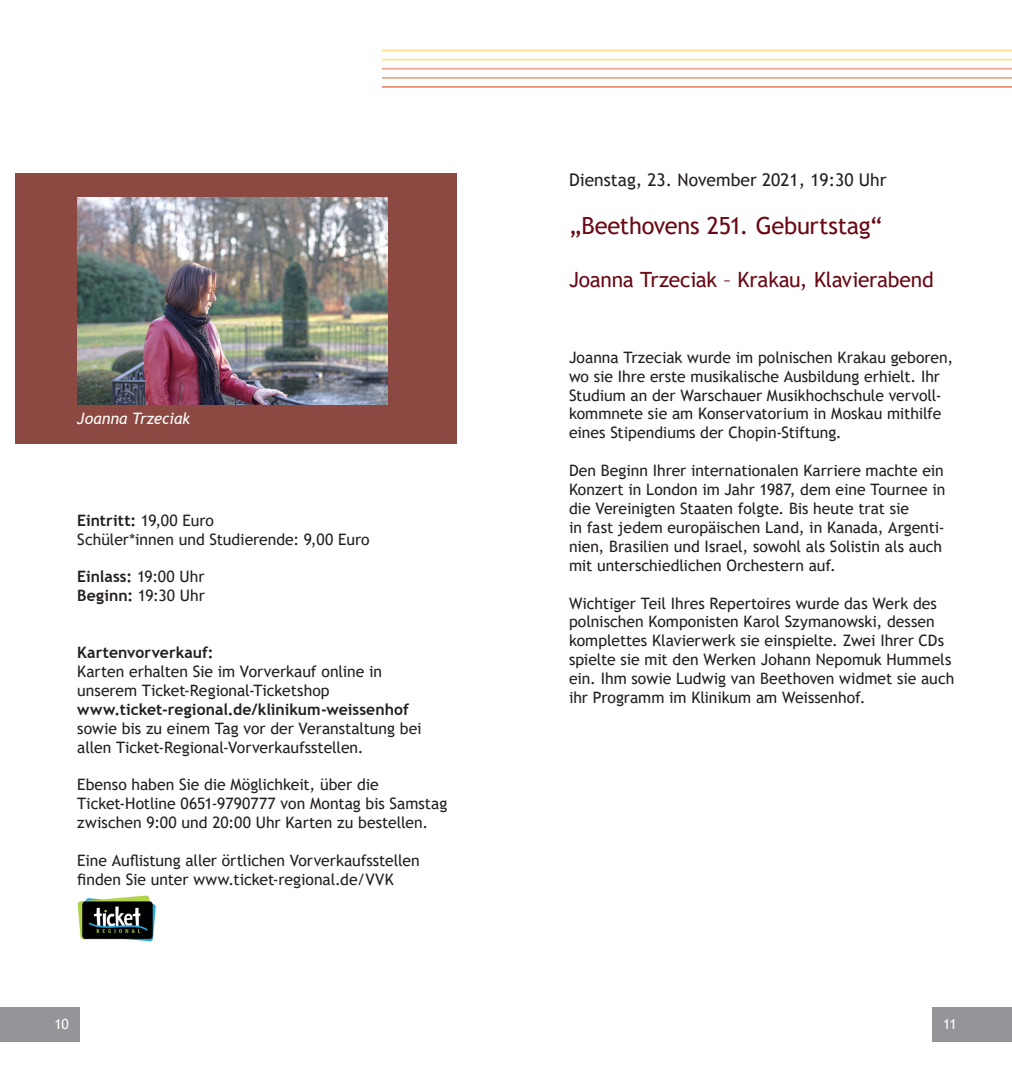
<style>
.page{position:relative;width:1012px;height:1072px;background:#fff}
.page>*{position:absolute;margin:0;border:0;box-sizing:border-box;transform-origin:0 0}
.Ueberschrift{font:23.62px "Trebuchet MS";letter-spacing:-.01em;color:#6a0915}
.Body{font:21px "Trebuchet MS";letter-spacing:-.015em;color:#6a0915}
.Ueberschrift-2{font:17.5px "Trebuchet MS";color:#231f20}
.Body-2{font:15.75px/18.9px "Trebuchet MS";letter-spacing:-.005em;color:#231f20}
.Body-3{font:700 15.75px "Trebuchet MS";letter-spacing:.005em;color:#231f20}
.Ueberschrift-3{font:italic 15.75px "Trebuchet MS";color:#fff}
.t1{font:14px "Trebuchet MS";color:#fff}
.s1{font-weight:700}
.s2{font-weight:400}
</style>
<div class="page">
<div style="left:0;top:1007px;width:79px;height:35px;background:#939598"></div>
<div style="left:933px;top:1007px;width:79px;height:35px;background:#939598"></div>
<hr style="left:382px;top:50px;width:630px;height:1px;background:#ffe192">
<hr style="left:382px;top:59px;width:630px;height:1px;background:#ffe192">
<hr style="left:382px;top:68px;width:630px;height:2px;background:#ecaa90">
<hr style="left:382px;top:77px;width:630px;height:2px;background:#ecaa90">
<hr style="left:382px;top:86px;width:630px;height:2px;background:#e58d70">
<div style="left:15px;top:173px;width:441px;height:270px;background:#8c4942"></div>
<img style="left:78px;top:198px;width:309px;height:206px">
<img style="left:77px;top:895px;width:79px;height:47px">
<p class="Ueberschrift-3" style="left:77px;top:408px;width:114px">Joanna Trzeciak</p>
<p class="Body-2" style="left:77px;top:510px;width:294px"><span class="s1">Eintritt:</span> 19,00 Euro<br>Schüler*innen und Studierende: 9,00 Euro</p>
<p class="Body-3" style="left:77px;top:567px;width:129px">Einlass: <span class="s2">19:00 Uhr</span></p>
<p class="Body-2" style="left:77px;top:586px;width:129px"><span class="s1">Beginn:</span> 19:30 Uhr</p>
<p class="Body-3" style="left:77px;top:642px;width:138px">Kartenvorverkauf:</p>
<p class="Body-2" style="left:77px;top:662px;width:346px">Karten erhalten Sie im Vorverkauf online in unserem Ticket-Regional-Ticketshop <span class="s1">www.ticket-regional.de/klinikum-weissenhof </span>sowie bis zu einem Tag vor der Veranstaltung bei allen Ticket-Regional-Vorverkaufsstellen.</p>
<p class="Body-2" style="left:77px;top:775px;width:372px">Ebenso haben Sie die Möglichkeit, über die<br>Ticket-Hotline 0651-9790777 von Montag bis Samstag zwischen 9:00 und 20:00 Uhr Karten zu bestellen.</p>
<p class="Body-2" style="left:77px;top:851px;width:344px">Eine Auflistung aller örtlichen Vorverkaufsstellen finden Sie unter www.ticket-regional.de/VVK</p>
<p class="Ueberschrift-2" style="left:569px;top:169px;width:319px">Dienstag, 23. November 2021, 19:30 Uhr</p>
<p class="Ueberschrift" style="left:569px;top:210px;width:315px">„Beethovens 251. Geburtstag“</p>
<p class="Body" style="left:569px;top:266px;width:366px">Joanna Trzeciak – Krakau, Klavierabend</p>
<p class="Body-2" style="left:569px;top:347px;width:386px">Joanna Trzeciak wurde im polnischen Krakau geboren, wo sie Ihre erste musikalische Ausbildung erhielt. Ihr Studium an der Warschauer Musikhochschule vervoll&shy;kommnete sie am Konservatorium in Moskau mithilfe eines Stipendiums der Chopin-Stiftung.</p>
<p class="Body-2" style="left:569px;top:461px;width:378px;text-align:justify">Den Beginn Ihrer internationalen Karriere machte ein Konzert in London im Jahr 1987, dem eine Tournee in die Vereinigten Staaten folgte. Bis heute trat sie</p>
<p class="Body-2" style="left:569px;top:518px;width:377px">in fast jedem europäischen Land, in Kanada, Argenti&shy;nien, Brasilien und Israel, sowohl als Solistin als auch mit unterschiedlichen Orchestern auf.</p>
<p class="Body-2" style="left:569px;top:593px;width:369px">Wichtiger Teil Ihres Repertoires wurde das Werk des</p>
<p class="Body-2" style="left:569px;top:612px;width:387px">polnischen Komponisten Karol Szymanowski, dessen komplettes Klavierwerk sie einspielte. Zwei Ihrer CDs spielte sie mit den Werken Johann Nepomuk Hummels ein. Ihm sowie Ludwig van Beethoven widmet sie auch ihr Programm im Klinikum am Weissenhof.</p>
<p class="t1" style="left:55px;top:1015px;width:16px">10</p>
<p class="t1" style="left:943px;top:1015px;width:15px">11</p>
</div>
